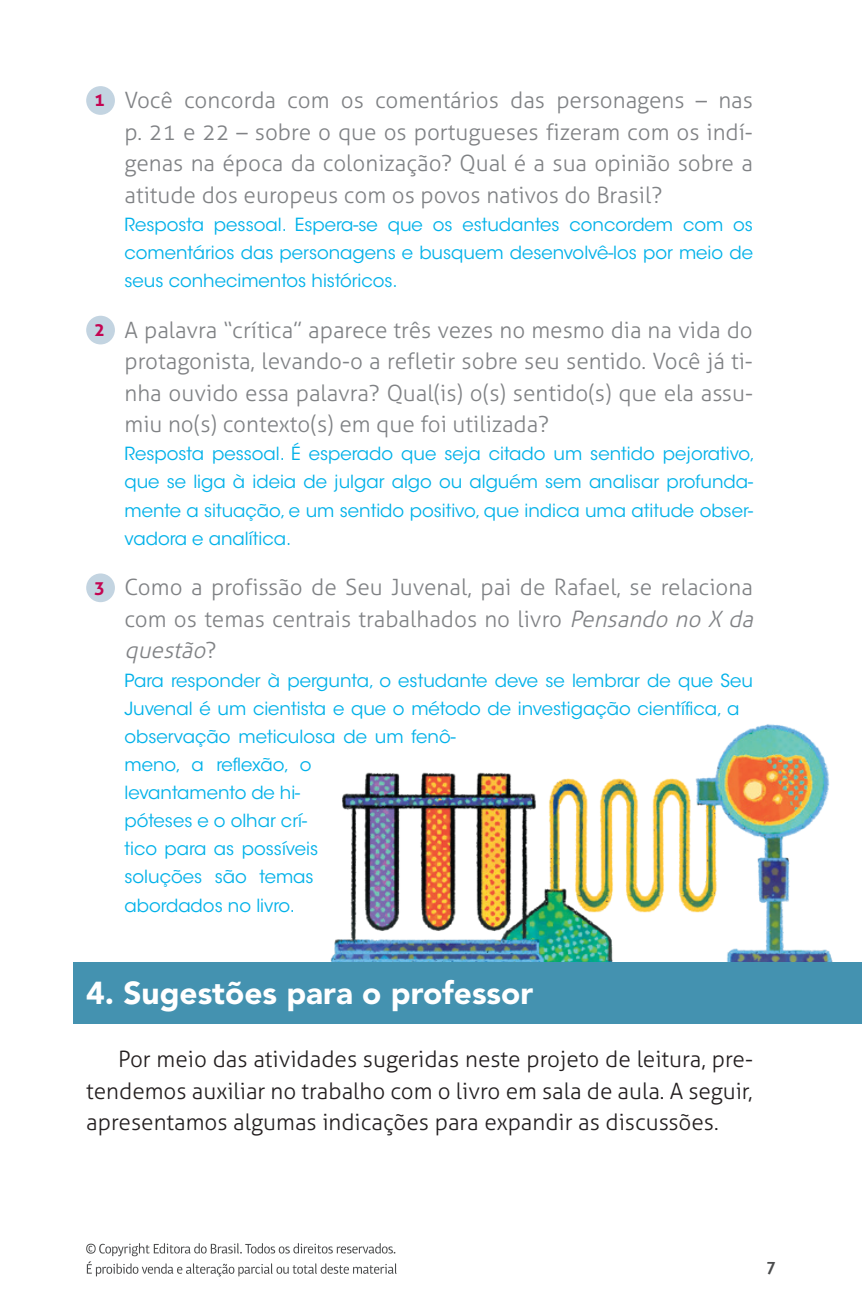
<style>
.page{position:relative;width:862px;height:1308px;background:#fff}
.page>*{position:absolute;margin:0;border:0;box-sizing:border-box;transform-origin:0 0}
.t1{font:900 31.5px "Avenir LT Std";color:#fff}
.t2{font:300 22.5px/31.5px "Aller";color:#808285;text-align:justify}
.t3{font:300 22.5px/31.5px "Aller";color:#231f20;text-align:justify}
.t4{font:18px/28.1px "ITC Avant Garde Std";color:#02b1e9;text-align:justify}
.t5{font:500 18px "Highlander Std";color:#4b4c4d}
.s1{font-weight:700;font-size:18px;color:#c30552}
.s2{font-style:italic}
</style>
<div class="page">
<svg style="left:86px;top:1243px;width:310px;height:33px"></svg>
<img style="left:330px;top:724px;width:503px;height:238px">
<div style="left:73px;top:962px;width:788px;height:62px;background:#4492b0"></div>
<div style="left:86px;top:86px;width:29px;height:29px;background:#c3d4e1;border-radius:50%"></div>
<div style="left:86px;top:316px;width:29px;height:28px;background:#c3d4e1;border-radius:50%"></div>
<div style="left:86px;top:573px;width:29px;height:29px;background:#c3d4e1;border-radius:50%"></div>
<p class="t2" style="left:124px;top:84px;width:629px;text-indent:-30px"><span class="s1">1</span> Você concorda com os comentários das personagens – nas p. 21 e 22 – sobre o que os portugueses fizeram com os indí&shy;genas na época da colonização? Qual é a sua opinião sobre a atitude dos europeus com os povos nativos do Brasil?</p>
<p class="t4" style="left:124px;top:210px;width:629px">Resposta pessoal. Espera-se que os estudantes concordem com os comentários das personagens e busquem desenvolvê-los por meio de seus conhecimentos históricos.</p>
<p class="t2" style="left:124px;top:314px;width:629px;text-indent:-30px"><span class="s1">2</span> A palavra “crítica” aparece três vezes no mesmo dia na vida do protagonista, levando-o a refletir sobre seu sentido. Você já ti&shy;nha ouvido essa palavra? Qual(is) o(s) sentido(s) que ela assu&shy;miu no(s) contexto(s) em que foi utilizada?</p>
<p class="t4" style="left:124px;top:440px;width:631px">Resposta pessoal. É esperado que seja citado um sentido pejorativo, que se liga à ideia de julgar algo ou alguém sem analisar profunda&shy;mente a situação, e um sentido positivo, que indica uma atitude obser&shy;vadora e analítica.</p>
<p class="t2" style="left:124px;top:572px;width:635px;text-align:left;text-indent:-30px"><span class="s1">3</span> Como a profissão de Seu Juvenal, pai de Rafael, se relaciona com os temas centrais trabalhados no livro <span class="s2">Pensando no X da questão</span>?</p>
<p class="t4" style="left:124px;top:666px;width:629px;text-align:left">Para responder à pergunta, o estudante deve se lembrar de que Seu<br>Juvenal é um cientista e que o método de investigação científica, a observação meticulosa de um fenô-<br>meno, a reflexão, o<br>levantamento de hi-<br>póteses e o olhar crí-<br>tico para as possíveis<br>soluções são temas<br>abordados no livro.</p>
<h1 class="t1" style="left:86px;top:973px;width:448px">4. Sugestões para o professor</h1>
<p class="t3" style="left:86px;top:1043px;width:668px;text-indent:32px">Por meio das atividades sugeridas neste projeto de leitura, pre&shy;tendemos auxiliar no trabalho com o livro em sala de aula. A seguir, apresentamos algumas indicações para expandir as discussões.</p>
<p class="t5" style="left:765px;top:1257px;width:11px">7</p>
</div>
